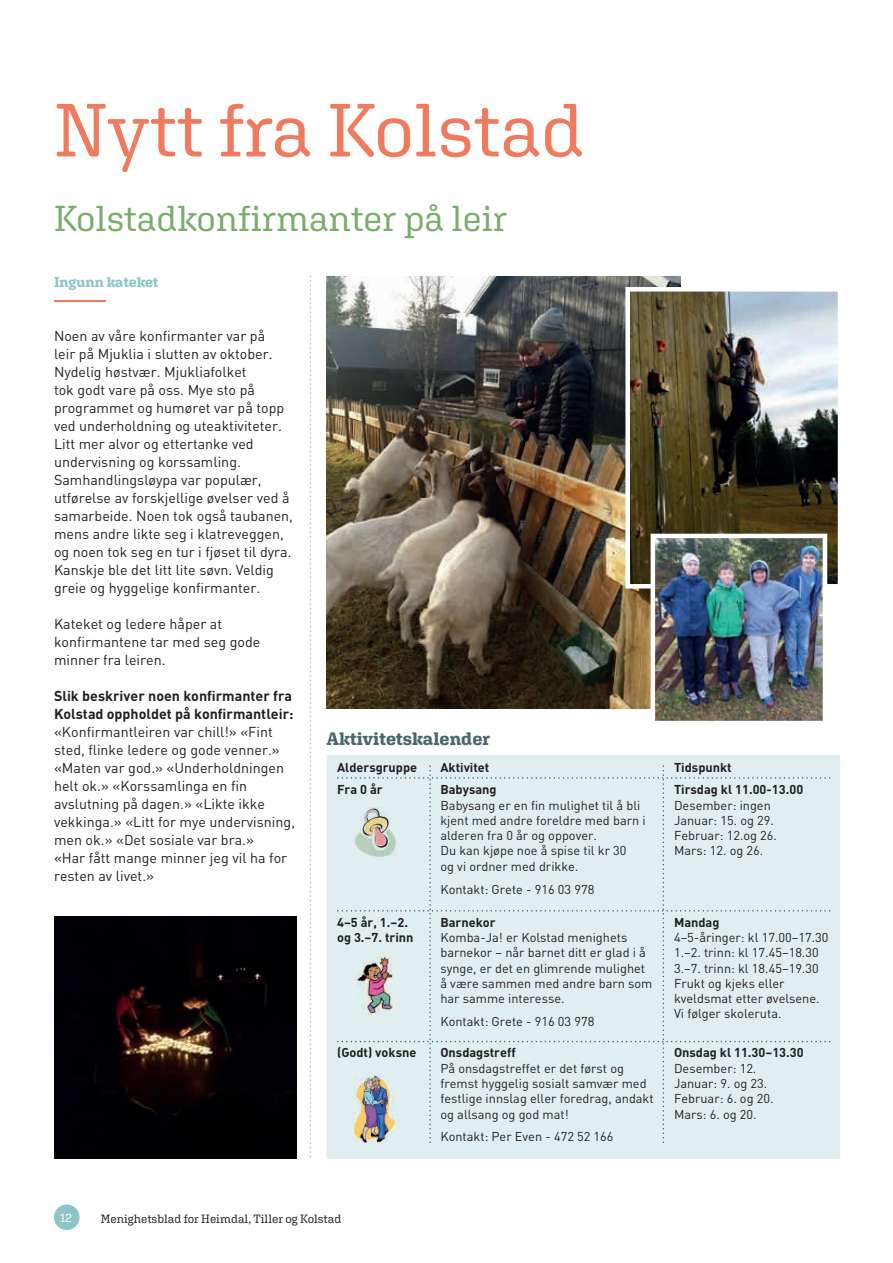
<style>
.page{position:relative;width:893px;height:1263px;background:#fff}
.page>*{position:absolute;margin:0;border:0;box-sizing:border-box;transform-origin:0 0}
.t1{font:75px "Aglet Slab";letter-spacing:-.005em;color:#ef7a5e}
.t2{font:36px "Aglet Slab";letter-spacing:-.005em;color:#7aac6b}
.t3{font:700 18px "Aglet Slab";color:#47666d}
.t4{font:14.25px/18px "DIN";color:#231f20}
.t5{font:700 14.25px/18px "DIN";color:#231f20}
.t6{font:700 14.25px "Aglet Slab";letter-spacing:-.005em;color:#8cc4c8}
.t7{font:12.75px/15.3px "DIN";color:#231f20}
.t8{font:700 12.75px/15.3px "DIN";color:#231f20}
.t9{font:12px "Aglet Slab";letter-spacing:-.005em;color:#231f20}
.t10{font:12px "Aglet Slab";color:#fff}
</style>
<div class="page">
<div style="left:54px;top:1204px;width:26px;height:26px;background:#8cc4c8;border-radius:50%"></div>
<hr style="left:54px;top:300px;width:51px;height:1px;background:#ef7a5e">
<img style="left:326px;top:276px;width:354px;height:433px">
<img style="left:625px;top:287px;width:213px;height:301px">
<img style="left:54px;top:916px;width:242px;height:243px">
<img style="left:651px;top:534px;width:176px;height:187px">
<div style="left:326px;top:755px;width:514px;height:404px;background:#e0eeef"></div>
<div style="left:337px;top:765px;width:493px;height:378px;background:#e0eeef"></div>
<svg style="left:310px;top:276px;width:1px;height:881px"></svg>
<h1 class="t1" style="left:54px;top:86px;width:532px">Nytt fra Kolstad</h1>
<h2 class="t2" style="left:54px;top:197px;width:455px">Kolstadkonfirmanter på leir</h2>
<p class="t6" style="left:54px;top:273px;width:106px">Ingunn kateket</p>
<p class="t4" style="left:54px;top:327px;width:241px">Noen av våre konfirmanter var på<br>leir på Mjuklia i slutten av oktober.<br>Nydelig høstvær. Mjukliafolket<br>tok godt vare på oss. Mye sto på programmet og humøret var på topp ved underholdning og uteaktiviteter.<br>Litt mer alvor og ettertanke ved undervisning og korssamling.<br>Samhandlingsløypa var populær, utførelse av forskjellige øvelser ved å samarbeide. Noen tok også taubanen, mens andre likte seg i klatreveggen, og noen tok seg en tur i fjøset til dyra.<br>Kanskje ble det litt lite søvn. Veldig greie og hyggelige konfirmanter.</p>
<p class="t4" style="left:54px;top:615px;width:208px">Kateket og ledere håper at konfirmant ene tar med seg gode minner fra leiren.</p>
<p class="t5" style="left:54px;top:686px;width:241px">Slik beskriver noen konfirmanter fra<br>Kolstad oppholdet på konfirmantleir:</p>
<p class="t4" style="left:54px;top:723px;width:243px">«Konfirmantleiren var chill!» «Fint sted, flinke ledere og gode venner.» «Maten var god.» «Underholdningen helt ok.» «Korssamlinga en fin avslutning på dagen.» «Likte ikke vekkinga.» «Litt for mye undervisning, men ok.» «Det sosiale var bra.»<br>«Har fått mange minner jeg vil ha for resten av livet.»</p>
<p class="t3" style="left:326px;top:728px;width:165px">Aktivitetskalender</p>
<p class="t8" style="left:337px;top:759px;width:82px">Aldersgruppe</p>
<p class="t8" style="left:440px;top:759px;width:51px">Aktivitet</p>
<p class="t8" style="left:674px;top:759px;width:59px">Tidspunkt</p>
<p class="t8" style="left:337px;top:781px;width:47px">Fra 0 år</p>
<p class="t8" style="left:440px;top:781px;width:58px">Babysang</p>
<p class="t7" style="left:440px;top:797px;width:207px">Babysang er en fin mulighet til å bli kjent med andre foreldre med barn i alderen fra 0 år og oppover.<br>Du kan kjøpe noe å spise til kr 30<br>og vi ordner med drikke.</p>
<p class="t7" style="left:440px;top:881px;width:155px">Kontakt: Grete - 916 03 978</p>
<p class="t8" style="left:674px;top:781px;width:131px">Tirsdag kl 11.00-13.00</p>
<p class="t7" style="left:674px;top:797px;width:105px">Desember: ingen<br>Januar: 15. og 29.<br>Februar: 12.og 26.<br>Mars: 12. og 26.</p>
<p class="t8" style="left:337px;top:914px;width:78px">4–5 år, 1.–2. og 3.–7. trinn</p>
<p class="t8" style="left:440px;top:914px;width:57px">Barnekor</p>
<p class="t7" style="left:440px;top:929px;width:213px">Komba-Ja! er Kolstad menighets barnekor – når barnet ditt er glad i å synge, er det en glimrende mulighet å være sammen med andre barn som har samme interesse.</p>
<p class="t7" style="left:440px;top:1013px;width:155px">Kontakt: Grete - 916 03 978</p>
<p class="t8" style="left:337px;top:1044px;width:81px">(Godt) voksne</p>
<p class="t8" style="left:440px;top:1044px;width:77px">Onsdagstreff</p>
<p class="t7" style="left:440px;top:1060px;width:215px">På onsdagstreffet er det først og fremst hyggelig sosialt samvær med festlige innslag eller foredrag, andakt og allsang og god mat!</p>
<p class="t7" style="left:440px;top:1129px;width:175px">Kontakt: Per Even - 472 52 166</p>
<p class="t8" style="left:674px;top:914px;width:47px">Mandag</p>
<p class="t7" style="left:674px;top:929px;width:156px">4–5-åringer: kl 17.00–17.30<br>1.–2. trinn: kl 17.45–18.30<br>3.–7. trinn: kl 18.45–19.30<br>Frukt og kjeks eller kveldsmat etter øvelsene.<br>Vi følger skoleruta.</p>
<p class="t8" style="left:674px;top:1044px;width:131px">Onsdag kl 11.30–13.30</p>
<p class="t7" style="left:674px;top:1060px;width:101px">Desember: 12.<br>Januar: 9. og 23.<br>Februar: 6. og 20.<br>Mars: 6. og 20.</p>
<p class="t10" style="left:60px;top:1211px;width:13px">12</p>
<p class="t9" style="left:101px;top:1212px;width:242px">Menighetsblad for Heimdal, Tiller og Kolstad</p>
</div>
